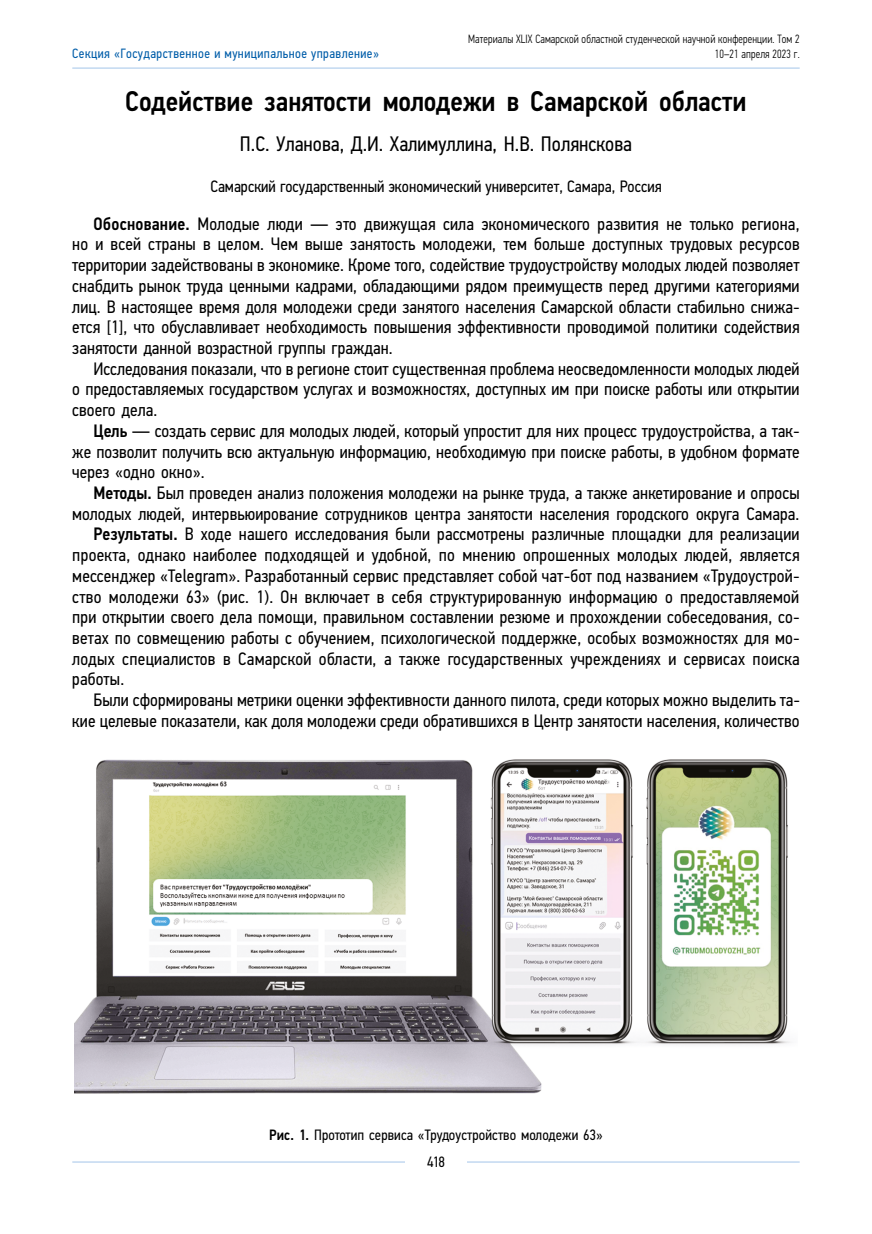
<style>
.page{position:relative;width:872px;height:1234px;background:#fff}
.page>*{position:absolute;margin:0;border:0;box-sizing:border-box;transform-origin:0 0}
.t1{font:500 28.5px "Eco Vector Cond";color:#000}
.t2{font:21px "Eco Vector Cond";color:#000}
.t3{font:18px/20.7px "Eco Vector Cond";letter-spacing:.005em;color:#000;text-align:justify}
.t4{font:16.5px "Eco Vector Cond";color:#000}
.t5{font:15px "Eco Vector Cond";letter-spacing:.005em;color:#000}
.t6{font:13.5px "Eco Vector Cond";letter-spacing:.03em;color:#005da9}
.t7{font:300 12px "Eco Vector Cond";letter-spacing:.01em;color:#000;scale:.9 1}
.s1{font-weight:500}
</style>
<div class="page">
<hr style="left:72px;top:1161px;width:727px;height:1px;background:#a3c5e9">
<div style="left:405px;top:1155px;width:62px;height:21px;background:#fff"></div>
<hr style="left:72px;top:68px;width:727px;height:1px;background:#a3c5e9">
<img style="left:74px;top:759px;width:716px;height:335px">
<p class="t7" style="left:468px;top:32px;width:370px">Материалы XLIX Самарской областной студенческой научной конференции. Том 2</p>
<p class="t6" style="left:72px;top:45px;width:308px">Секция «Государственное и муниципальное управление»</p>
<p class="t7" style="left:715px;top:47px;width:96px">10–21 апреля 2023 г.</p>
<h1 class="t1" style="left:125px;top:84px;width:623px">Содействие занятости молодежи в Самарской области</h1>
<p class="t2" style="left:240px;top:131px;width:394px">П.С. Уланова, Д.И. Халимуллина, Н.В. Полянскова</p>
<p class="t4" style="left:210px;top:176px;width:453px">Самарский государственный экономический университет, Самара, Россия</p>
<p class="t3" style="left:72px;top:213px;width:729px;text-indent:21px"><span class="s1">Обоснование.</span> Молодые люди — это движущая сила экономического развития не только региона, но и всей страны в целом. Чем выше занятость молодежи, тем больше доступных трудовых ресурсов территории задействованы в экономике. Кроме того, содействие трудоустройству молодых людей позволяет снабдить рынок труда ценными кадрами, обладающими рядом преимуществ перед другими категориями лиц. В настоящее время доля молодежи среди занятого населения Самарской области стабильно снижа&shy;ется [1], что обуславливает необходимость повышения эффективности проводимой политики содействия занятости данной возрастной группы граждан.</p>
<p class="t3" style="left:72px;top:358px;width:729px;text-indent:21px">Исследования показали, что в регионе стоит существенная проблема неосведомленности молодых людей о предоставляемых государством услугах и возможностях, доступных им при поиске работы или открытии своего дела.</p>
<p class="t3" style="left:72px;top:420px;width:729px;text-indent:21px"><span class="s1">Цель</span> — создать сервис для молодых людей, который упростит для них процесс трудоустройства, а так&shy;же позволит получить всю актуальную информацию, необходимую при поиске работы, в удобном формате через «одно окно».</p>
<p class="t3" style="left:94px;top:482px;width:707px"><span class="s1">Методы.</span> Был проведен анализ положения молодежи на рынке труда, а также анкетирование и опросы</p>
<p class="t3" style="left:72px;top:503px;width:728px">молодых людей, интервьюирование сотрудников центра занятости населения городского округа Самара.</p>
<p class="t3" style="left:94px;top:524px;width:707px"><span class="s1">Результаты.</span> В ходе нашего исследования были рассмотрены различные площадки для реализации</p>
<p class="t3" style="left:72px;top:544px;width:729px">проекта, однако наиболее подходящей и удобной, по мнению опрошенных молодых людей, является</p>
<p class="t3" style="left:72px;top:565px;width:729px">мессенджер «Telegram». Разработанный сервис представляет собой чат-бот под названием «Трудоустрой-</p>
<p class="t3" style="left:72px;top:586px;width:728px">ство молодежи 63» (рис. 1). Он включает в себя структурированную информацию о предоставляемой</p>
<p class="t3" style="left:72px;top:606px;width:729px">при открытии своего дела помощи, правильном составлении резюме и прохождении собеседования, со-</p>
<p class="t3" style="left:72px;top:627px;width:729px">ветах по совмещению работы с обучением, психологической поддержке, особых возможностях для мо-</p>
<p class="t3" style="left:72px;top:648px;width:729px">лодых специалистов в Самарской области, а также государственных учреждениях и сервисах поиска</p>
<p class="t3" style="left:72px;top:668px;width:53px">работы.</p>
<p class="t3" style="left:94px;top:689px;width:708px">Были сформированы метрики оценки эффективности данного пилота, среди которых можно выделить та-</p>
<p class="t3" style="left:72px;top:710px;width:729px">кие целевые показатели, как доля молодежи среди обратившихся в Центр занятости населения, количество</p>
<p class="t5" style="left:269px;top:1125px;width:335px"><span class="s1">Рис. 1.</span> Прототип сервиса «Трудоустройство молодежи 63»</p>
<p class="t5" style="left:427px;top:1152px;width:19px">418</p>
</div>
